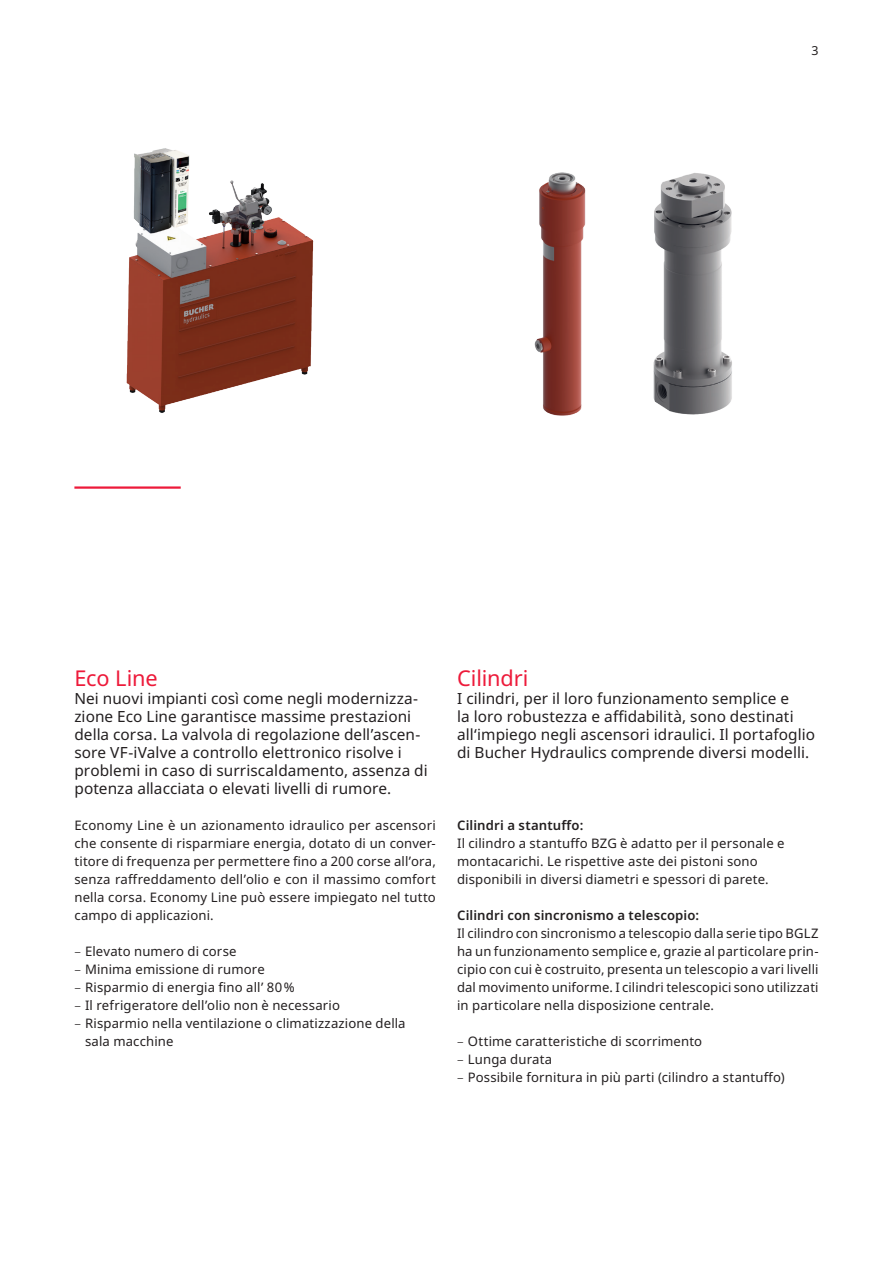
<style>
.page{position:relative;width:893px;height:1263px;background:#fff}
.page>*{position:absolute;margin:0;border:0;box-sizing:border-box;transform-origin:0 0}
.t1{font:21.75px "Noto Sans";letter-spacing:-.01em;color:#ed1a3a}
.t2{font:15.3px/18px "Noto Sans";letter-spacing:.005em;color:#231f20}
.t3{font:13.2px/18px "Noto Sans";letter-spacing:.01em;color:#231f20;text-align:justify}
.t4{font:600 13.2px "Noto Sans";letter-spacing:.01em;color:#231f20}
.t5{font:12.3px "Noto Sans";color:#231f20}
.s1{font-weight:300}
</style>
<div class="page">
<img style="left:126px;top:148px;width:188px;height:265px">
<img style="left:534px;top:172px;width:52px;height:244px">
<img style="left:653px;top:173px;width:79px;height:242px">
<hr style="left:74px;top:486px;width:107px;height:3px;background:#ed1a3a">
<p class="t5" style="left:811px;top:42px;width:9px">3</p>
<h1 class="t1" style="left:74px;top:662px;width:85px">Eco Line</h1>
<p class="t2" style="left:74px;top:689px;width:355px">Nei nuovi impianti così come negli modernizza&shy;zione Eco Line garantisce massime prestazioni della corsa. La valvola di regolazione dell’ascen&shy;sore VF-iValve a controllo elettronico risolve i problemi in caso di surriscaldamento, assenza di potenza allacciata o elevati livelli di rumore.</p>
<p class="t3" style="left:74px;top:816px;width:363px">Economy Line è un azionamento idraulico per ascensori che consente di risparmiare energia, dotato di un conver&shy;titore di frequenza per permettere fino a 200 corse all’ora, senza raffreddamento dell’olio e con il massimo comfort nella corsa. Economy Line può essere impiegato nel tutto campo di applicazioni.</p>
<p class="t3" style="left:74px;top:942px;width:164px"><span class="s1">–</span> Elevato numero di corse</p>
<p class="t3" style="left:74px;top:960px;width:192px"><span class="s1">–</span> Minima emissione di rumore</p>
<p class="t3" style="left:74px;top:978px;width:222px"><span class="s1">–</span> Risparmio di energia fino all’ 80%</p>
<p class="t3" style="left:74px;top:996px;width:267px"><span class="s1">–</span> Il refrigeratore dell’olio non è necessario</p>
<p class="t3" style="left:85px;top:1014px;width:322px;text-indent:-11px"><span class="s1">–</span> Risparmio nella ventilazione o climatizzazione della sala macchine</p>
<h1 class="t1" style="left:457px;top:662px;width:73px">Cilindri</h1>
<p class="t2" style="left:457px;top:689px;width:359px">I cilindri, per il loro funzionamento semplice e<br>la loro robustezza e affidabilità, sono destinati all‘impiego negli ascensori idraulici. Il portafoglio di Bucher Hydraulics comprende diversi modelli.</p>
<p class="t4" style="left:457px;top:815px;width:128px">Cilindri a stantuffo:</p>
<p class="t3" style="left:457px;top:834px;width:329px;text-align:left">Il cilindro a stantuffo BZG è adatto per il personale e montacarichi. Le rispettive aste dei pistoni sono disponibili in diversi diametri e spessori di parete.</p>
<p class="t4" style="left:457px;top:905px;width:244px">Cilindri con sincronismo a telescopio:</p>
<p class="t3" style="left:457px;top:924px;width:363px">Il cilindro con sincronismo a telescopio dalla serie tipo BGLZ ha un funzionamento semplice e, grazie al particolare prin&shy;cipio con cui è costruito, presenta un telescopio a vari livelli dal movimento uniforme. I cilindri telescopici sono utilizzati in particolare nella disposizione centrale.</p>
<p class="t3" style="left:457px;top:1032px;width:247px"><span class="s1">–</span> Ottime caratteristiche di scorrimento</p>
<p class="t3" style="left:457px;top:1050px;width:97px"><span class="s1">–</span> Lunga durata</p>
<p class="t3" style="left:457px;top:1068px;width:329px"><span class="s1">–</span> Possibile fornitura in più parti (cilindro a stantuffo)</p>
</div>
